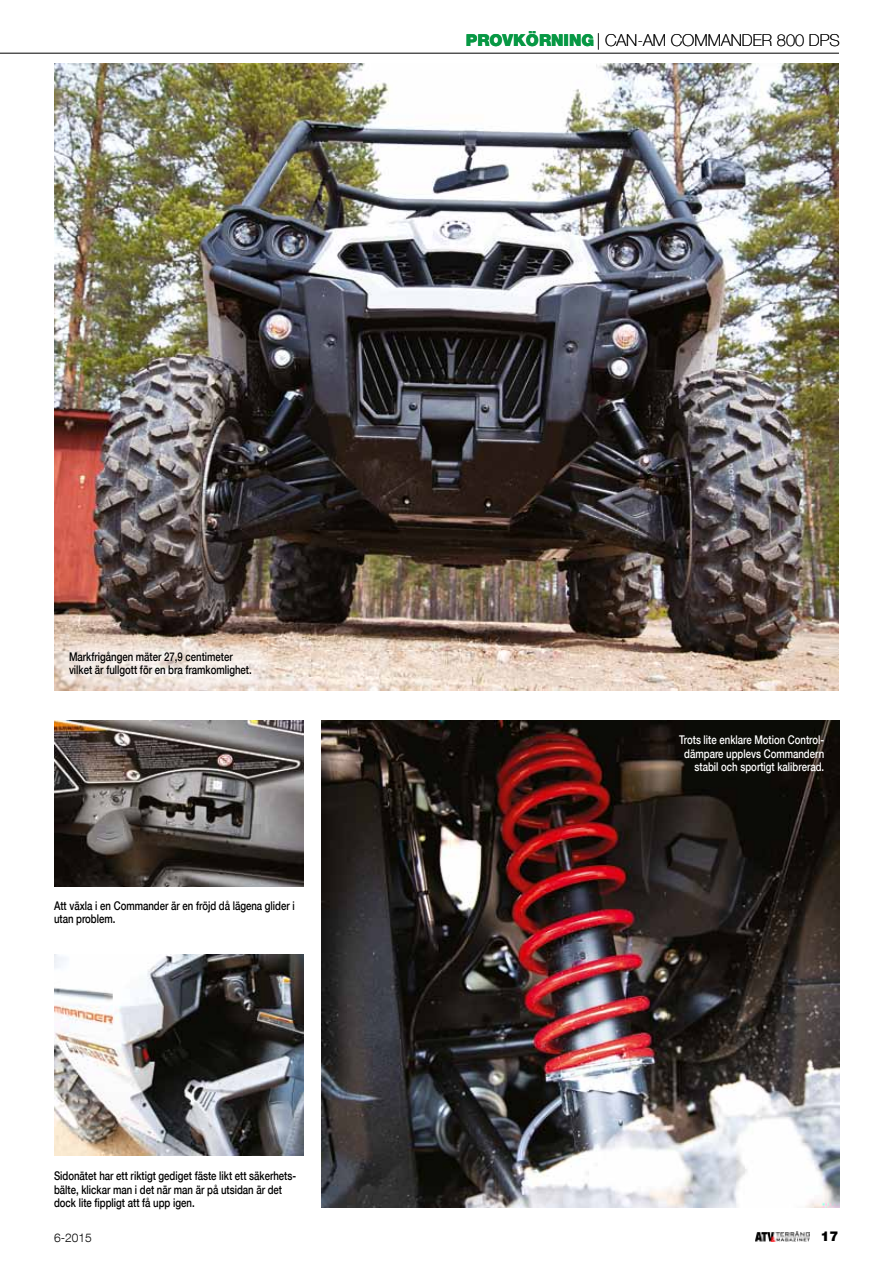
<style>
.page{position:relative;width:893px;height:1263px;background:#fff}
.page>*{position:absolute;margin:0;border:0;box-sizing:border-box;transform-origin:0 0}
.t1{font:100 16.35px "Helvetica Neue LT Com";color:#000}
.t2{font:900 13.5px "Helvetica Neue LT Com";color:#000}
.t3{font:500 12px/13.5px "Helvetica Neue LT Com";color:#000;scale:.8 1}
.t4{font:500 12px/13.5px "Helvetica Neue LT Com";color:#fff;text-align:right;scale:.8 1}
.t5{font:300 12px "Helvetica Neue LT Com";color:#000}
.s1{font-weight:900;color:#079844}
</style>
<div class="page">
<img style="left:54px;top:64px;width:784px;height:627px">
<img style="left:322px;top:721px;width:517px;height:487px">
<img style="left:54px;top:955px;width:250px;height:201px">
<img style="left:54px;top:721px;width:250px;height:166px">
<hr style="left:0;top:53px;width:839px;height:1px;background:#000">
<svg style="left:54px;top:641px;width:219px;height:50px;background:#ede1d8"></svg>
<img style="left:755px;top:1231px;width:54px;height:11px">
<h1 class="t1" style="left:466px;top:33px;width:375px"><span class="s1">PROVKÖRNING</span> | CAN-AM COMMANDER 800 DPS</h1>
<p class="t3" style="left:69px;top:649px;width:230px">Markfrigången mäter 27,9 centimeter vilket är fullgott för en bra framkomlighet.</p>
<p class="t3" style="left:54px;top:900px;width:303px">Att växla i en Commander är en fröjd då lägena glider i utan problem.</p>
<p class="t3" style="left:54px;top:1169px;width:304px">Sidonätet har ett riktigt gediget fäste likt ett säkerhets&shy;bälte, klickar man i det när man är på utsidan är det dock lite fippligt att få upp igen.</p>
<p class="t4" style="left:679px;top:733px;width:183px">Trots lite enklare Motion Control&shy;dämpare upplevs Commandern stabil och sportigt kalibrerad.</p>
<p class="t5" style="left:54px;top:1232px;width:39px">6-2015</p>
<p class="t2" style="left:820px;top:1228px;width:20px">17</p>
</div>
